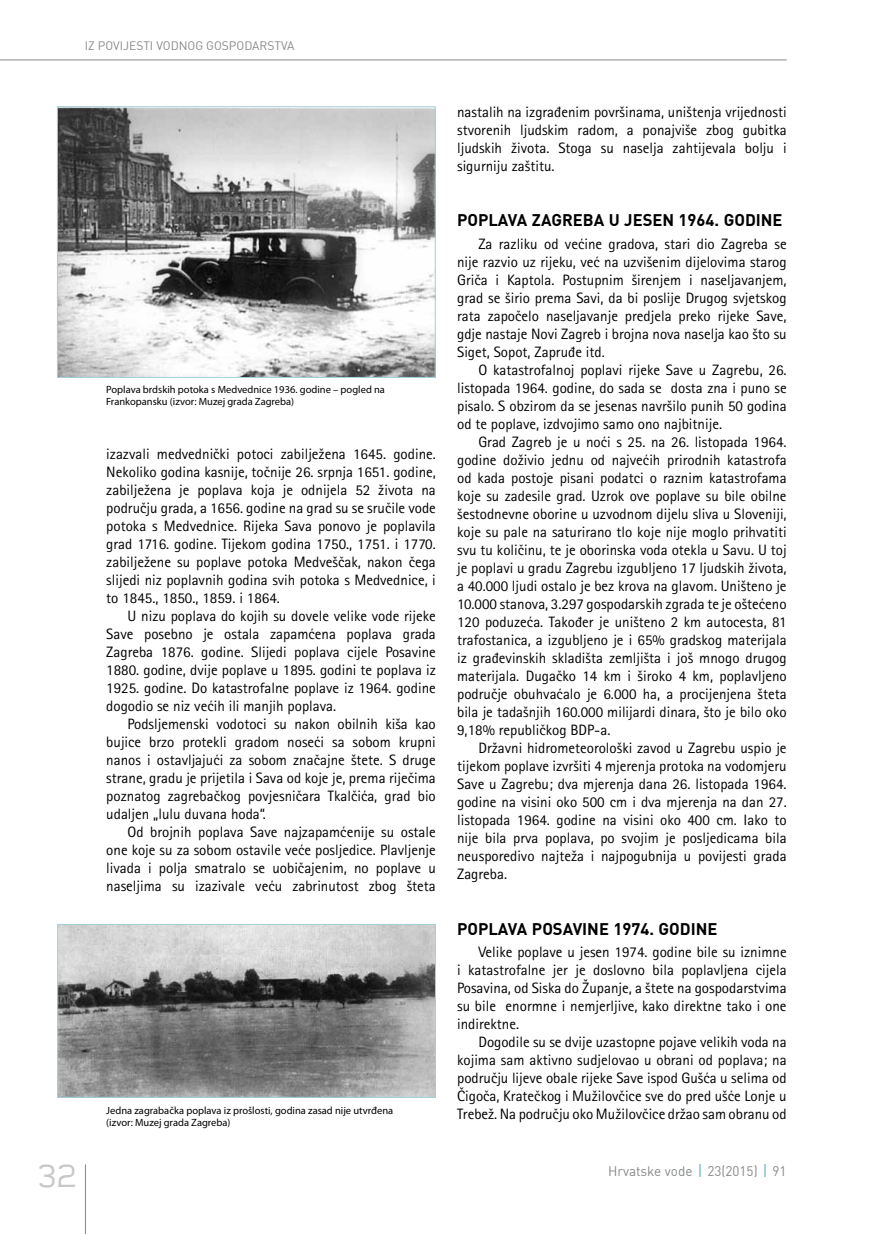
<style>
.page{position:relative;width:893px;height:1234px;background:#fff}
.page>*{position:absolute;margin:0;border:0;box-sizing:border-box;transform-origin:0 0}
.t1{font:300 36px "Teen";color:#c6c7c8}
.t2{font:700 16.5px "DIN";color:#000}
.t3{font:15px/18px "Rotis Sans Serifklemy";color:#000;text-align:justify}
.t4{font:13.5px "DIN";color:#87888a}
.t5{font:12px "DIN";color:#87888a}
.t6{font:10.5px/12px "Myriad Pro";color:#000}
</style>
<div class="page">
<hr style="left:85px;top:1164px;width:1px;height:69px;background:#87888a">
<hr style="left:0;top:60px;width:787px;height:1px;background:#87888a">
<svg style="left:699px;top:1164px;width:2px;height:12px"></svg>
<svg style="left:764px;top:1164px;width:2px;height:12px"></svg>
<img style="left:59px;top:108px;width:375px;height:268px">
<div style="left:57px;top:106px;width:379px;height:272px;border:1px solid #a2d1d9"></div>
<img style="left:59px;top:925px;width:375px;height:170px">
<div style="left:57px;top:923px;width:379px;height:174px;border:1px solid #a2d1d9"></div>
<p class="t5" style="left:85px;top:37px;width:103px">IZ POVIJESTI VO DNOG</p>
<p class="t5" style="left:206px;top:37px;width:90px">GOSPODARSTVA</p>
<p class="t6" style="left:106px;top:383px;width:280px">Poplava brdskih potoka s Medvednice 1936. godine – pogled na<br>Frankopansku (izvor: Muzej grada Zagreba)</p>
<p class="t3" style="left:106px;top:444px;width:331px">izazvali medvednički potoci zabilježena 1645. godine.<br>Nekoliko godina kasnije, točnije 26. srpnja 1651. godine, zabilježena je poplava koja je odnijela 52 života na području grada, a 1656. godine na grad su se sručile vode potoka s Medvednice. Rijeka Sava ponovo je poplavila grad 1716. godine. Tijekom godina 1750., 1751. i 1770. zabilježene su poplave potoka Medveščak, nakon čega slijedi niz poplavnih godina svih potoka s Medvednice, i to 1845., 1850., 1859. i 1864.</p>
<p class="t3" style="left:106px;top:606px;width:331px;text-indent:21px">U nizu poplava do kojih su dovele velike vode rijeke Save posebno je ostala zapamćena poplava grada Zagreba 1876. godine. Slijedi poplava cijele Posavine 1880. godine, dvije poplave u 1895. godini te poplava iz 1925. godine. Do katastrofalne poplave iz 1964. godine dogodio se niz većih ili manjih poplava.</p>
<p class="t3" style="left:106px;top:714px;width:331px;text-indent:21px">Podsljemenski vodotoci su nakon obilnih kiša kao bujice brzo protekli gradom noseći sa sobom krupni nanos i ostavljajući za sobom značajne štete. S druge strane, gradu je prijetila i Sava od koje je, prema riječima poznatog zagrebačkog povjesničara Tkalčića, grad bio udaljen „lulu duvana hoda“.</p>
<p class="t3" style="left:106px;top:822px;width:331px;text-indent:21px">Od brojnih poplava Save najzapamćenije su ostale one koje su za sobom ostavile veće posljedice. Plavljenje livada i polja smatralo se uobičajenim, no poplave u naseljima su izazivale veću zabrinutost zbog šteta</p>
<p class="t6" style="left:106px;top:1104px;width:288px">Jedna zagrabačka poplava iz prošlosti, godina zasad nije utvrđena (izvor: Muzej grada Zagreba)</p>
<p class="t3" style="left:457px;top:102px;width:331px">nastalih na izgrađenim površinama, uništenja vrijednosti stvorenih ljudskim radom, a ponajviše zbog gubitka ljudskih života. Stoga su naselja zahtijevala bolju i sigurniju zaštitu.</p>
<p class="t2" style="left:457px;top:209px;width:325px">POPLAVA ZAGREBA U JESEN 1964. GODINE</p>
<p class="t3" style="left:457px;top:234px;width:331px;text-indent:21px">Za razliku od većine gradova, stari dio Zagreba se nije razvio uz rijeku, već na uzvišenim dijelovima starog Griča i Kaptola. Postupnim širenjem i naseljavanjem, grad se širio prema Savi, da bi poslije Drugog svjetskog rata započelo naseljavanje predjela preko rijeke Save, gdje nastaje Novi Zagreb i brojna nova naselja kao što su Siget, Sopot, Zapruđe itd.</p>
<p class="t3" style="left:457px;top:360px;width:331px;text-indent:21px">O katastrofalnoj poplavi rijeke Save u Zagrebu, 26. listopada 1964. godine, do sada se dosta zna i puno se pisalo. S obzirom da se jesenas navršilo punih 50 godina od te poplave, izdvojimo samo ono najbitnije.</p>
<p class="t3" style="left:457px;top:432px;width:331px;text-indent:21px">Grad Zagreb je u noći s 25. na 26. listopada 1964. godine doživio jednu od najvećih prirodnih katastrofa od kada postoje pisani podatci o raznim katastrofama koje su zadesile grad. Uzrok ove poplave su bile obilne šestodnevne oborine u uzvodnom dijelu sliva u Sloveniji, koje su pale na saturirano tlo koje nije moglo prihvatiti svu tu količinu, te je oborinska voda otekla u Savu. U toj je poplavi u gradu Zagrebu izgubljeno 17 ljudskih života, a 40.000 ljudi ostalo je bez krova na glavom. Uništeno je 10.000 stanova, 3.297 gospodarskih zgrada te je oštećeno 120 poduzeća. Također je uništeno 2 km autocesta, 81 trafostanica, a izgubljeno je i 65% gradskog materijala iz građevinskih skladišta zemljišta i još mnogo drugog materijala. Dugačko 14 km i široko 4 km, poplavljeno područje obuhvaćalo je 6.000 ha, a procijenjena šteta bila je tadašnjih 160.000 milijardi dinara, što je bilo oko 9,18% republičkog BDP-a.</p>
<p class="t3" style="left:457px;top:738px;width:331px;text-indent:21px">Državni hidrometeorološki zavod u Zagrebu uspio je tijekom poplave izvršiti 4 mjerenja protoka na vodomjeru Save u Zagrebu; dva mjerenja dana 26. listopada 1964. godine na visini oko 500 cm i dva mjerenja na dan 27. listopada 1964. godine na visini oko 400 cm. Iako to nije bila prva poplava, po svojim je posljedicama bila neusporedivo najteža i najpogubnija u povijesti grada Zagreba.</p>
<p class="t2" style="left:457px;top:917px;width:260px">POPLAVA POSAVINE 1974. GOD INE</p>
<p class="t3" style="left:457px;top:942px;width:331px;text-indent:21px">Velike poplave u jesen 1974. godine bile su iznimne i katastrofalne jer je doslovno bila poplavljena cijela Posavina, od Siska do Županje, a štete na gospodarstvima su bile enormne i nemjerljive, kako direktne tako i one indirektne.</p>
<p class="t3" style="left:457px;top:1032px;width:331px;text-indent:21px">Dogodile su se dvije uzastopne pojave velikih voda na kojima sam aktivno sudjelovao u obrani od poplava; na području lijeve obale rijeke Save ispod Gušća u selima od Čigoča, Kratečkog i Mužilovčice sve do pred ušće Lonje u Trebež. Na području oko Mužilovčice držao sam obranu od</p>
<h1 class="t1" style="left:38px;top:1156px;width:40px">32</h1>
<p class="t4" style="left:608px;top:1161px;width:180px">Hrvatske vode 23(2015) 91</p>
</div>
